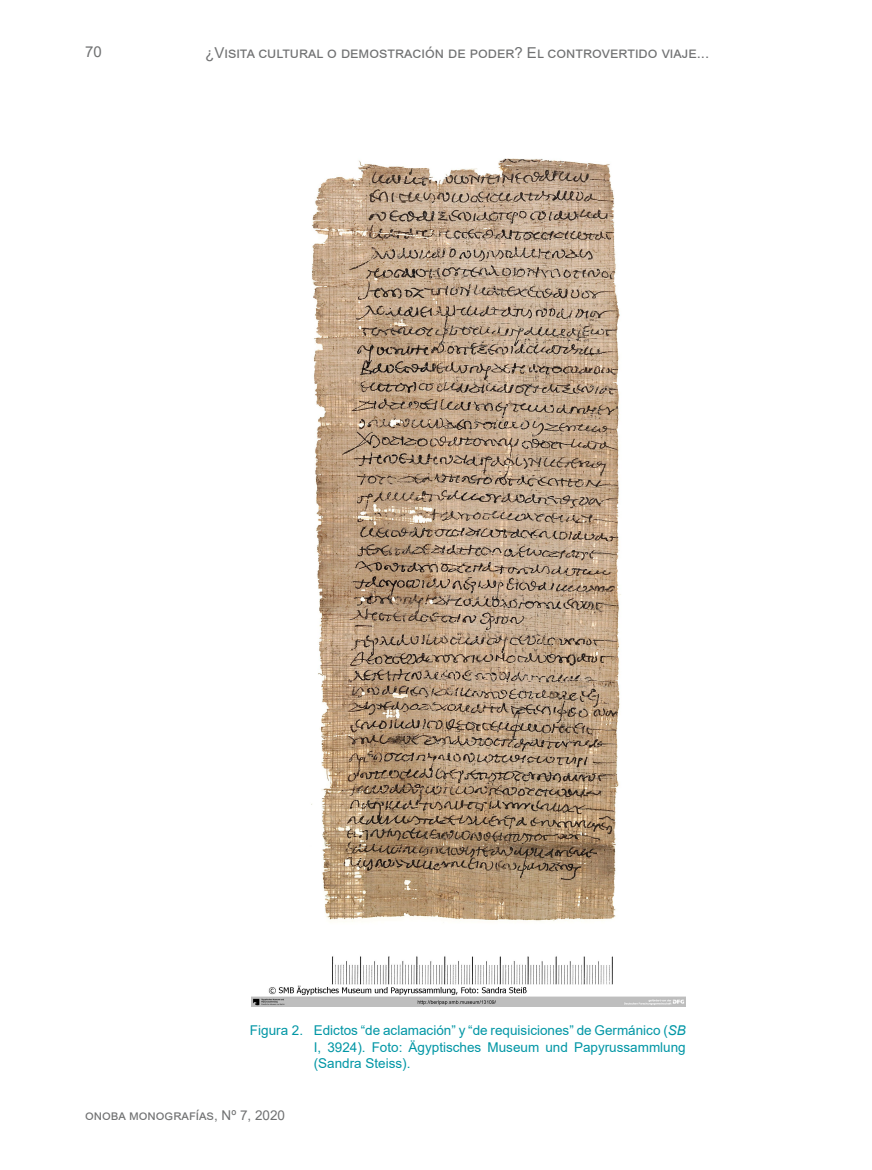
<style>
.page{position:relative;width:872px;height:1170px;background:#fff}
.page>*{position:absolute;margin:0;border:0;box-sizing:border-box;transform-origin:0 0}
.t1{font:15px "Arial";color:#707172}
.t2{font:13.5px/16.5px "Arial";color:#0096a5;text-align:justify}
.t3{font:13.5px "Arial";color:#707172}
.s1{font-style:italic}
</style>
<div class="page">
<img style="left:251px;top:158px;width:435px;height:848px">
<p class="t1" style="left:85px;top:41px;width:18px">70</p>
<p class="t1" style="left:205px;top:42px;width:505px">¿Visita cultural o demostración de poder? El controvertido viaje...</p>
<p class="t2" style="left:314px;top:1021px;width:373px;text-indent:-64px">Figura 2. Edictos “de aclamación” y “de requisiciones” de Germánico (<span class="s1">SB </span>I, 3924). Foto: Ägyptisches Museum und Papyrussammlung (Sandra Steiss).</p>
<p class="t3" style="left:85px;top:1106px;width:201px">onoba monografías, Nº 7, 2020</p>
</div>
